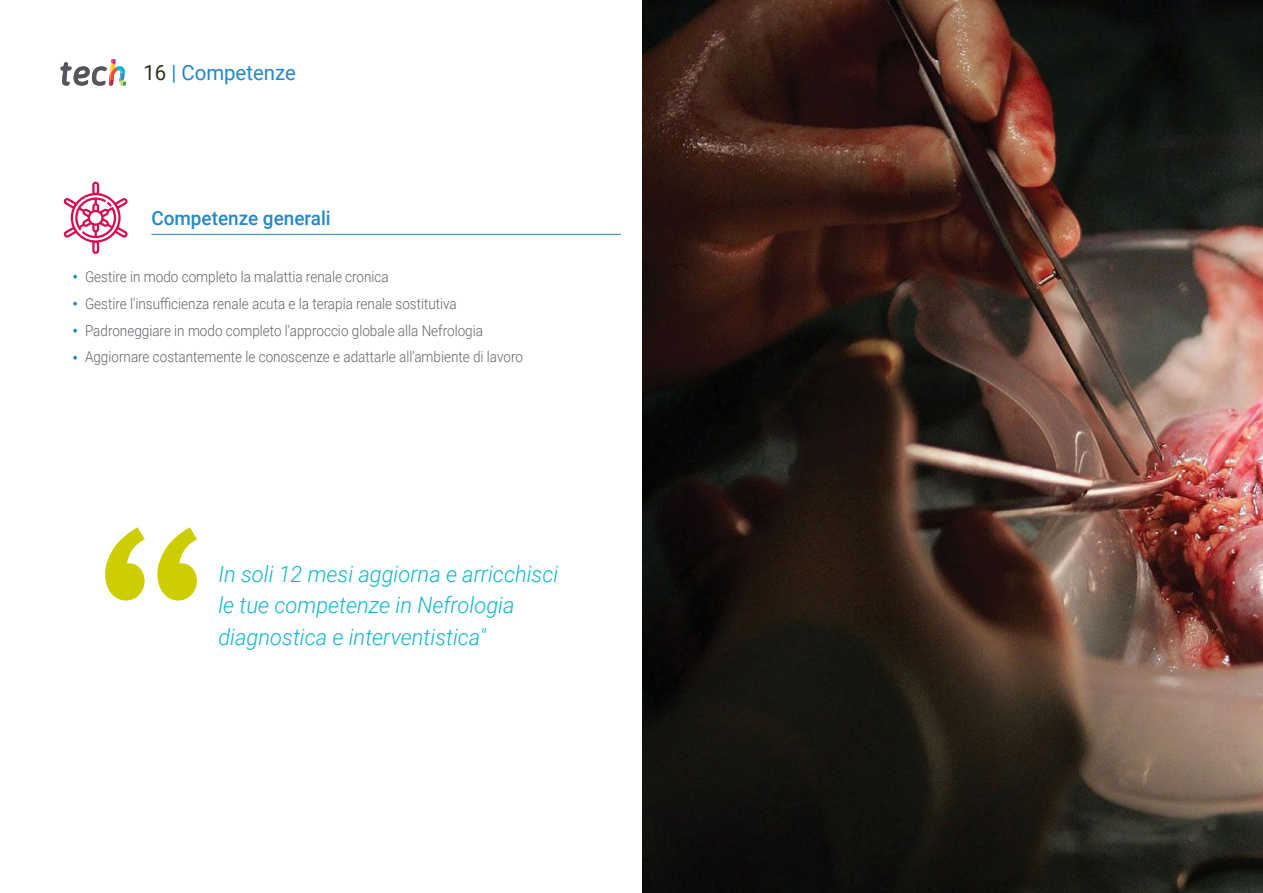
<style>
.page{position:relative;width:1263px;height:893px;background:#fff}
.page>*{position:absolute;margin:0;border:0;box-sizing:border-box;transform-origin:0 0}
.t1{font:italic 300 22.5px/31.5px "Roboto";color:#0fb6cf}
.t2{font:21px "Roboto";color:#2488c9}
.t3{font:500 19.5px "Roboto";color:#2488c9}
.t4{font:300 15px/26.7px "Roboto";color:#61646a;scale:.9 1}
.s1{color:#312e20}
</style>
<div class="page">
<hr style="left:151px;top:234px;width:470px;height:1px;background:#2488c9">
<svg style="left:63px;top:182px;width:65px;height:72px"></svg>
<img style="left:642px;top:0;width:621px;height:893px">
<svg style="left:105px;top:527px;width:92px;height:73px"></svg>
<svg style="left:61px;top:59px;width:65px;height:27px"></svg>
<h2 class="t2" style="left:144px;top:57px;width:154px"><span class="s1">16</span> | Competenze</h2>
<h3 class="t3" style="left:151px;top:205px;width:181px">Competenze generali</h3>
<p class="t4" style="left:85px;top:263px;width:488px">Gestire in modo completo la malattia renale cronica<br>Gestire l'insufficienza renale acuta e la terapia renale sostitutiva Padroneggiare in modo completo l'approccio globale alla Nefrologia Aggiornare costantemente le conoscenze e adattarle all'ambiente di lavoro</p>
<h1 class="t1" style="left:218px;top:557px;width:341px">In soli 12 mesi aggiorna e arricchisci le tue competenze in Nefrologia diagnostica e interventistica"</h1>
</div>
